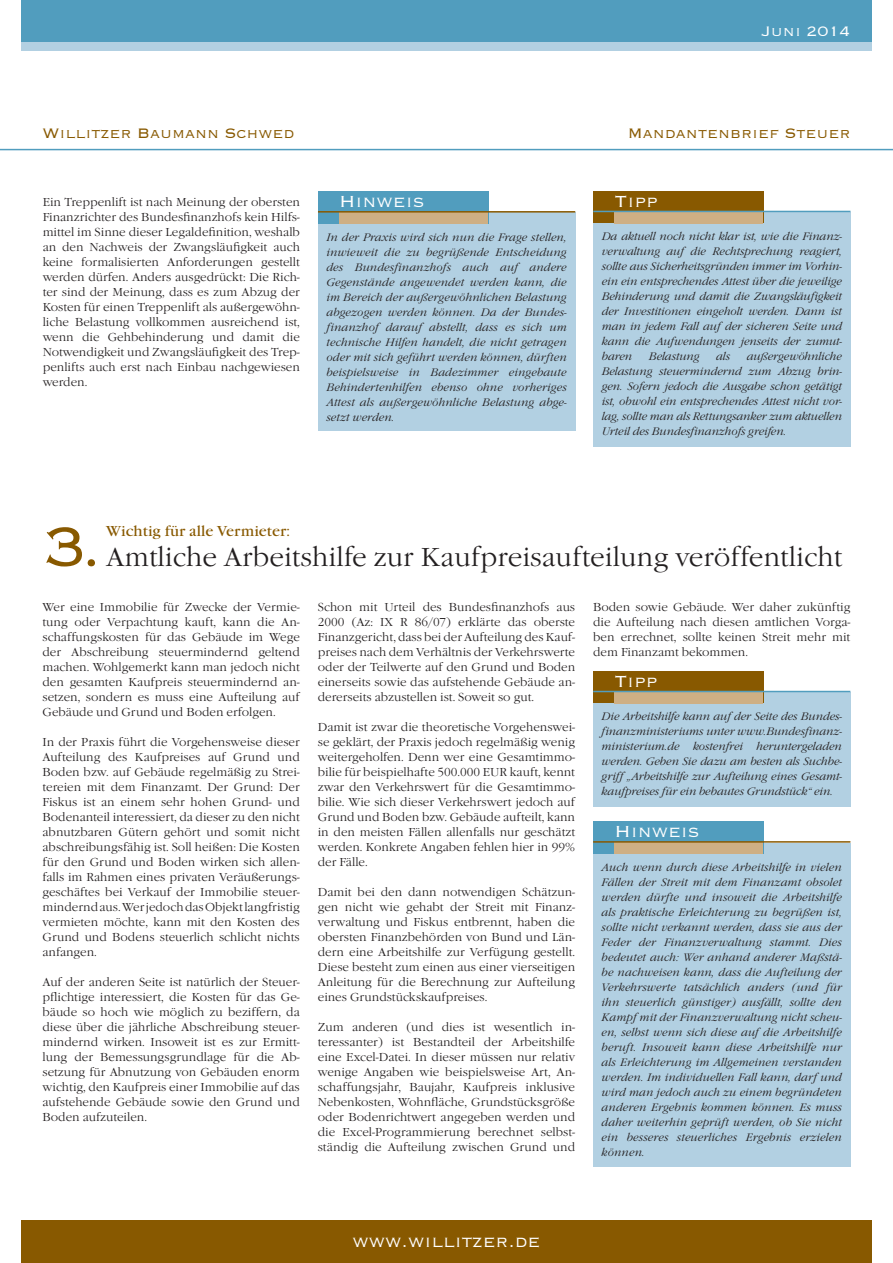
<style>
.page{position:relative;width:893px;height:1263px;background:#fff}
.page>*{position:absolute;margin:0;border:0;box-sizing:border-box;transform-origin:0 0}
.t1{font:300 73.5px "Copperplate";color:#885900}
.t2{font:300 27px "Garamond Itc T";color:#231f20}
.t3{font:300 21px "Copperplate";color:#fff}
.t4{font:300 18px "Copperplate";color:#885900}
.t5{font:300 18px "Copperplate";color:#fff}
.t6{font:15px "Garamond Itc T";color:#885900}
.Grundlinienraster{font:300 12px/15px "Garamond Itc T";color:#231f20;text-align:justify}
.t7{font:italic 300 11.25px/15px "Garamond Itc T";letter-spacing:-.01em;color:#231f20;text-align:justify}
</style>
<div class="page">
<div style="left:21px;top:1220px;width:851px;height:43px;background:#885900"></div>
<div style="left:21px;top:0;width:851px;height:43px;background:#519dbe"></div>
<div style="left:21px;top:43px;width:851px;height:8px;background:#b2d0e2"></div>
<hr style="left:0;top:149px;width:893px;height:1px;background:#519dbe">
<div style="left:593px;top:212px;width:258px;height:234px;background:#b2d0e2"></div>
<div style="left:593px;top:191px;width:170px;height:32px;background:#885900"></div>
<div style="left:614px;top:212px;width:149px;height:11px;background:#ceaf84"></div>
<hr style="left:593px;top:211px;width:257px;height:1px;background:#519dbe">
<div style="left:318px;top:213px;width:257px;height:218px;background:#b2d0e2"></div>
<div style="left:318px;top:191px;width:170px;height:33px;background:#519dbe"></div>
<div style="left:339px;top:213px;width:149px;height:11px;background:#ceaf84"></div>
<hr style="left:318px;top:211px;width:257px;height:2px;background:#885900">
<div style="left:593px;top:692px;width:257px;height:114px;background:#b2d0e2"></div>
<div style="left:593px;top:671px;width:170px;height:32px;background:#885900"></div>
<div style="left:614px;top:692px;width:149px;height:11px;background:#ceaf84"></div>
<hr style="left:593px;top:691px;width:257px;height:1px;background:#519dbe">
<div style="left:593px;top:843px;width:257px;height:323px;background:#b2d0e2"></div>
<div style="left:593px;top:821px;width:170px;height:33px;background:#519dbe"></div>
<div style="left:614px;top:843px;width:149px;height:11px;background:#ceaf84"></div>
<hr style="left:593px;top:841px;width:257px;height:2px;background:#885900">
<p class="t5" style="left:762px;top:19px;width:90px">Juni 2014</p>
<p class="t4" style="left:43px;top:121px;width:254px">Willitzer Baumann Schwed</p>
<p class="t4" style="left:628px;top:121px;width:224px">Mandantenbrief Steuer</p>
<p class="Grundlinienraster" style="left:43px;top:195px;width:259px">Ein Treppenlift ist nach Meinung der obersten Finanzrichter des Bundesfinanzhofs kein Hilfs&shy;mittel im Sinne dieser Legaldefinition, weshalb an den Nachweis der Zwangsläufigkeit auch keine formalisierten Anforderungen gestellt werden dürfen. Anders ausgedrückt: Die Rich&shy;ter sind der Meinung, dass es zum Abzug der Kosten für einen Treppenlift als außergewöhn&shy;liche Belastung vollkommen ausreichend ist, wenn die Gehbehinderung und damit die Notwendigkeit und Zwangsläufigkeit des Trep&shy;penlifts auch erst nach Einbau nachgewiesen werden.</p>
<p class="t3" style="left:339px;top:188px;width:87px">Hinweis</p>
<p class="t7" style="left:326px;top:229px;width:242px">In der Praxis wird sich nun die Frage stellen, inwieweit die zu begrüßende Entscheidung des Bundesfinanzhofs auch auf andere Gegenstände angewendet werden kann, die im Bereich der außergewöhnlichen Belastung abgezogen werden können. Da der Bundes&shy;finanzhof darauf abstellt, dass es sich um technische Hilfen handelt, die nicht getragen oder mit sich geführt werden können, dürften beispielsweise in Badezimmer eingebaute Behindertenhilfen ebenso ohne vorheriges Attest als außergewöhnliche Belastung abge&shy;setzt werden.</p>
<p class="t3" style="left:614px;top:188px;width:45px">Tipp</p>
<p class="t7" style="left:602px;top:229px;width:242px">Da aktuell noch nicht klar ist, wie die Finanz&shy;verwaltung auf die Rechtsprechung reagiert, sollte aus Sicherheitsgründen immer im Vorhin&shy;ein ein entsprechendes Attest über die jeweilige Behinderung und damit die Zwangsläufigkeit der Investitionen eingeholt werden. Dann ist man in jedem Fall auf der sicheren Seite und kann die Aufwendungen jenseits der zumut&shy;baren</p>
<p class="t7" style="left:602px;top:349px;width:242px;text-indent:145px">außergewöhnliche Belastung steuermindernd zum Abzug brin&shy;gen. Sofern jedoch die Ausgabe schon getätigt ist, obwohl ein entsprechendes Attest nicht vor&shy;lag, sollte man als Rettungsanker zum aktuellen Urteil des Bundesfinanzhofs greifen.</p>
<p class="t7" style="left:649px;top:349px;width:52px">Belastung</p>
<p class="t7" style="left:716px;top:349px;width:15px">als</p>
<p class="t1" style="left:43px;top:499px;width:62px">3.</p>
<p class="t6" style="left:106px;top:522px;width:185px">Wichtig für alle Vermieter:</p>
<p class="t2" style="left:106px;top:541px;width:737px">Amtliche Arbeitshilfe zur Kaufpreisaufteilung veröffentlicht</p>
<p class="Grundlinienraster" style="left:43px;top:600px;width:259px">Wer eine Immobilie für Zwecke der Vermie&shy;tung oder Verpachtung kauft, kann die An&shy;schaffungskosten für das Gebäude im Wege der Abschreibung steuermindernd geltend machen. Wohlgemerkt kann man jedoch nicht den gesamten Kaufpreis steuermindernd an&shy;setzen, sondern es muss eine Aufteilung auf Gebäude und Grund und Boden erfolgen.</p>
<p class="Grundlinienraster" style="left:43px;top:735px;width:259px">In der Praxis führt die Vorgehensweise dieser Aufteilung des Kaufpreises auf Grund und Boden bzw. auf Gebäude regelmäßig zu Strei&shy;tereien mit dem Finanzamt. Der Grund: Der Fiskus ist an einem sehr hohen Grund- und Bodenanteil interessiert, da dieser zu den nicht abnutzbaren Gütern gehört und somit nicht abschreibungsfähig ist. Soll heißen: Die Kosten für den Grund und Boden wirken sich allen&shy;falls im Rahmen eines privaten Veräußerungs&shy;geschäftes bei Verkauf der Immobilie steuer&shy;mindernd aus. Wer jedoch das Objekt langfristig vermieten möchte, kann mit den Kosten des Grund und Bodens steuerlich schlicht nichts anfangen.</p>
<p class="Grundlinienraster" style="left:43px;top:975px;width:259px">Auf der anderen Seite ist natürlich der Steuer&shy;pflichtige interessiert, die Kosten für das Ge&shy;bäude so hoch wie möglich zu beziffern, da diese über die jährliche Abschreibung steuer&shy;mindernd wirken. Insoweit ist es zur Ermitt&shy;lung der Bemessungsgrundlage für die Ab&shy;setzung für Abnutzung von Gebäuden enorm wichtig, den Kaufpreis einer Immobilie auf das aufstehende Gebäude sowie den Grund und Boden aufzuteilen.</p>
<p class="Grundlinienraster" style="left:318px;top:600px;width:259px">Schon mit Urteil des Bundesfinanzhofs aus 2000 (Az: IX R 86/07) erklärte das oberste Finanzgericht, dass bei der Aufteilung des Kauf&shy;preises nach dem Verhältnis der Verkehrswerte oder der Teilwerte auf den Grund und Boden einerseits sowie das aufstehende Gebäude an&shy;dererseits abzustellen ist. Soweit so gut.</p>
<p class="Grundlinienraster" style="left:318px;top:720px;width:259px">Damit ist zwar die theoretische Vorgehenswei&shy;se geklärt, der Praxis jedoch regelmäßig wenig weitergeholfen. Denn wer eine Gesamtimmo&shy;bilie für beispielhafte 500.000 EUR kauft, kennt zwar den Verkehrswert für die Gesamtimmo&shy;bilie. Wie sich dieser Verkehrswert jedoch auf Grund und Boden bzw. Gebäude aufteilt, kann in den meisten Fällen allenfalls nur geschätzt werden. Konkrete Angaben fehlen hier in 99% der Fälle.</p>
<p class="Grundlinienraster" style="left:318px;top:885px;width:259px">Damit bei den dann notwendigen Schätzun&shy;gen nicht wie gehabt der Streit mit Finanz&shy;verwaltung und Fiskus entbrennt, haben die obersten Finanzbehörden von Bund und Län&shy;dern eine Arbeitshilfe zur Verfügung gestellt.<br>Diese besteht zum einen aus einer vierseitigen Anleitung für die Berechnung zur Aufteilung eines Grundstückskaufpreises.</p>
<p class="Grundlinienraster" style="left:318px;top:1020px;width:259px">Zum anderen (und dies ist wesentlich in&shy;teressanter) ist Bestandteil der Arbeitshilfe eine Excel-Datei. In dieser müssen nur relativ wenige Angaben wie beispielsweise Art, An&shy;schaffungsjahr, Baujahr, Kaufpreis inklusive Nebenkosten, Wohnfläche, Grundstücksgröße oder Bodenrichtwert angegeben werden und die Excel-Programmierung berechnet selbst&shy;ständig die Aufteilung zwischen Grund und</p>
<p class="Grundlinienraster" style="left:593px;top:600px;width:259px">Boden sowie Gebäude. Wer daher zukünftig die Aufteilung nach diesen amtlichen Vorga&shy;ben errechnet, sollte keinen Streit mehr mit dem Finanzamt bekommen.</p>
<p class="t3" style="left:614px;top:668px;width:45px">Tipp</p>
<p class="t7" style="left:602px;top:709px;width:242px">Die Arbeitshilfe kann auf der Seite des Bundes&shy;finanzministeriums unter www.Bundesfinanz&shy;ministerium.de kostenfrei heruntergeladen werden. Geben Sie dazu am besten als Suchbe&shy;griff „Arbeitshilfe zur Aufteilung eines Gesamt&shy;kaufpreises für ein bebautes Grundstück“ ein.</p>
<p class="t3" style="left:614px;top:818px;width:87px">Hinweis</p>
<p class="t7" style="left:602px;top:859px;width:242px">Auch wenn durch diese Arbeitshilfe in vielen Fällen der Streit mit dem Finanzamt obsolet werden dürfte und insoweit die Arbeitshilfe als praktische Erleichterung zu begrüßen ist, sollte nicht verkannt werden, dass sie aus der Feder der Finanzverwaltung stammt. Dies bedeutet auch: Wer anhand anderer Maßstä&shy;be nachweisen kann, dass die Aufteilung der Verkehrswerte tatsächlich anders (und für ihn steuerlich günstiger) ausfällt, sollte den Kampf mit der Finanzverwaltung nicht scheu&shy;en, selbst wenn sich diese auf die Arbeitshilfe beruft. Insoweit kann diese Arbeitshilfe nur als Erleichterung im Allgemeinen verstanden werden. Im individuellen Fall kann, darf und wird man jedoch auch zu einem begründeten anderen Ergebnis kommen können. Es muss daher weiterhin geprüft werden, ob Sie nicht ein besseres steuerliches Ergebnis erzielen können.</p>
<p class="t3" style="left:353px;top:1227px;width:189px">www.willitzer.de</p>
</div>
